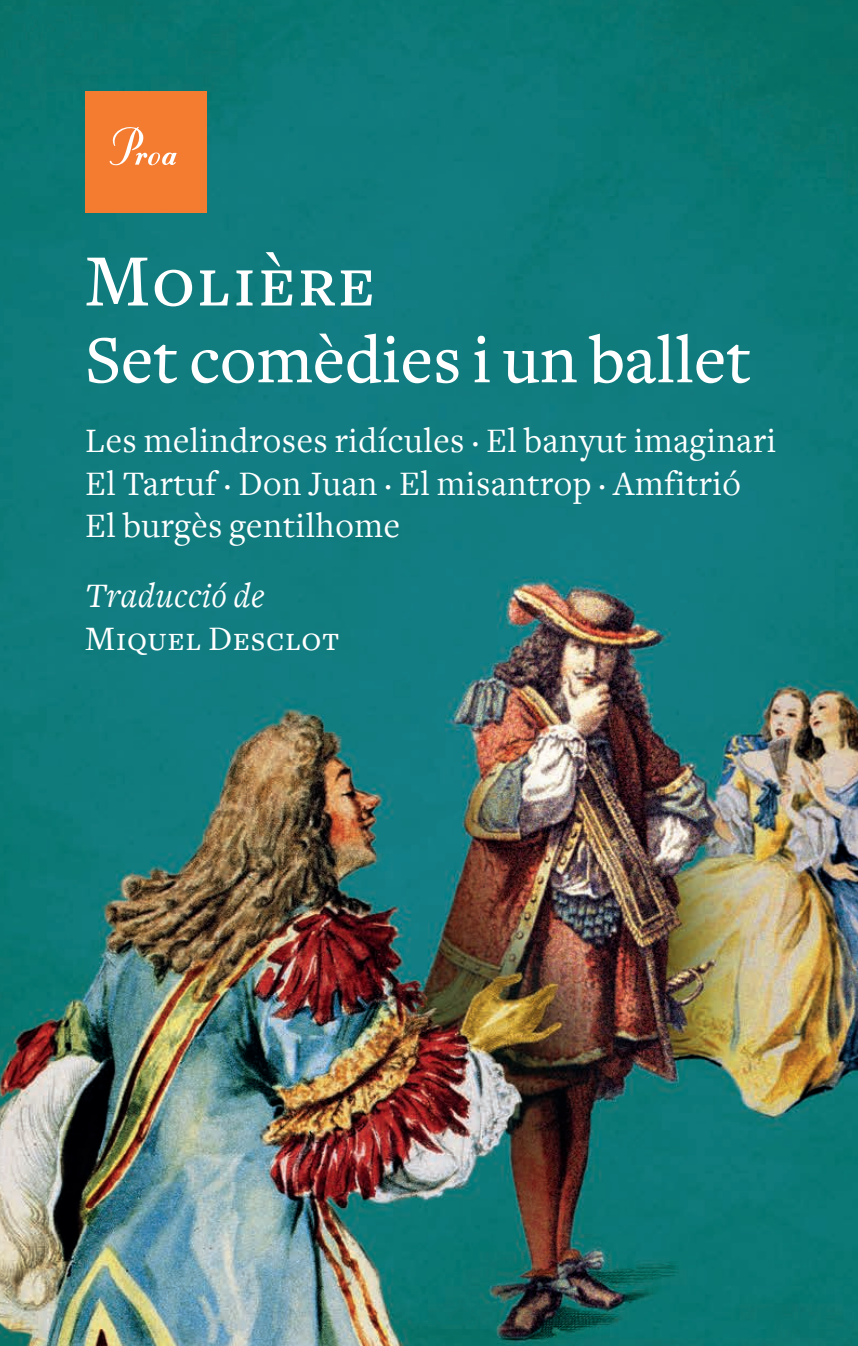
<style>
.page{position:relative;width:858px;height:1346px;background:#fff}
.page>*{position:absolute;margin:0;border:0;box-sizing:border-box;transform-origin:0 0}
.t1{font:76.5px "Freight Text Medium SC";letter-spacing:.015em;color:#fff}
.t2{font:500 69.75px "Freight Text";color:#fff}
.t3{font:35.55px/42.8px "Freight Text";letter-spacing:.015em;color:#fff}
.t4{font:35.55px "Freight Text Book SC";letter-spacing:.015em;color:#fff}
.t5{font:italic 35.55px "Freight Text";letter-spacing:.015em;color:#fff}
</style>
<div class="page">
<img style="left:0;top:0;width:857px;height:1345px">
<div style="left:85px;top:91px;width:121px;height:121px;background:#f47c30"></div>
<svg style="left:109px;top:127px;width:67px;height:38px"></svg>
<h1 class="t1" style="left:85px;top:239px;width:292px">Molière</h1>
<h2 class="t2" style="left:85px;top:322px;width:667px">Set comèdies i un ballet</h2>
<p class="t3" style="left:85px;top:420px;width:692px">Les melindroses ridícules · El banyut imaginari<br>El Tartuf · Don Juan · El misantrop · Amfitrió<br>El burgès gentilhome</p>
<p class="t5" style="left:85px;top:576px;width:181px">Traducció de</p>
<p class="t4" style="left:85px;top:618px;width:255px">Miquel Desclot</p>
</div>
